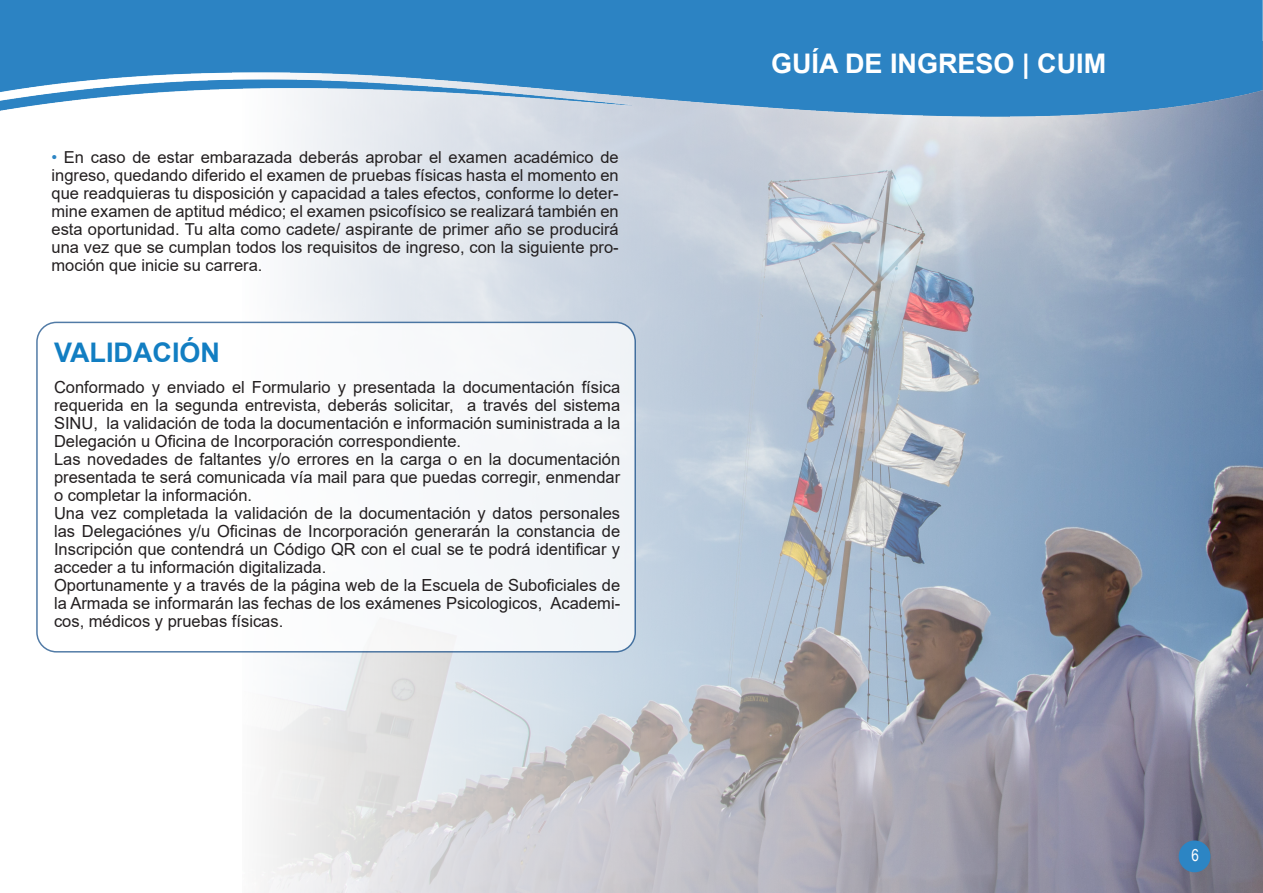
<style>
.page{position:relative;width:1263px;height:893px;background:#fff}
.page>*{position:absolute;margin:0;border:0;box-sizing:border-box;transform-origin:0 0}
.t1{font:700 27px "Arial";color:#fff}
.t2{font:700 27px "Arial";color:#127ec2}
.t3{font:16.65px/18px "Arial";color:#231f20;text-align:justify}
.t4{font:16.5px/18px "Arial";color:#231f20;text-align:justify}
.t5{font:16.5px "Arial Narrow";color:#fff}
.s1{color:#2c85c4}
</style>
<div class="page">
<img style="left:243px;top:116px;width:1020px;height:777px">
<div style="left:37px;top:322px;width:598px;height:330px;background:#fff;border-radius:20px"></div>
<div style="left:36px;top:322px;width:600px;height:331px;border:2px solid #184f89;border-radius:20px"></div>
<img style="left:0;top:0;width:1263px;height:116px">
<div style="left:1179px;top:840px;width:31px;height:32px;background:#2c85c4;border-radius:50%"></div>
<p class="t4" style="left:52px;top:148px;width:569px"><span class="s1">•</span> En caso de estar embarazada deberás aprobar el examen académico de ingreso, quedando diferido el examen de pruebas físicas hasta el momento en que readquieras tu disposición y capacidad a tales efectos, conforme lo deter&shy;mine examen de aptitud médico; el examen psicofísico se realizará también en esta oportunidad. Tu alta como cadete/ aspirante de primer año se producirá una vez que se cumplan todos los requisitos de ingreso, con la siguiente pro&shy;moción que inicie su carrera.</p>
<p class="t2" style="left:54px;top:333px;width:167px">VALIDACIÓN</p>
<p class="t3" style="left:54px;top:378px;width:568px">Conformado y enviado el Formulario y presentada la documentación física requerida en la segunda entrevista, deberás solicitar, a través del sistema SINU, la validación de toda la documentación e información suministrada a la Delegación u Oficina de Incorporación correspondiente.</p>
<p class="t3" style="left:54px;top:450px;width:568px">Las novedades de faltantes y/o errores en la carga o en la documentación presentada te será comunicada vía mail para que puedas corregir, enmendar o completar la información.</p>
<p class="t3" style="left:54px;top:504px;width:568px">Una vez completada la validación de la documentación y datos personales las Delegaciónes y/u Oficinas de Incorporación generarán la constancia de Inscripción que contendrá un Código QR con el cual se te podrá identificar y acceder a tu información digitalizada.</p>
<p class="t3" style="left:54px;top:576px;width:568px">Oportunamente y a través de la página web de la Escuela de Suboficiales de la Armada se informarán las fechas de los exámenes Psicologicos, Academi&shy;cos, médicos y pruebas físicas.</p>
<p class="t1" style="left:771px;top:44px;width:337px">GUÍA DE INGRESO | CUIM</p>
<p class="t5" style="left:1191px;top:843px;width:9px">6</p>
</div>
